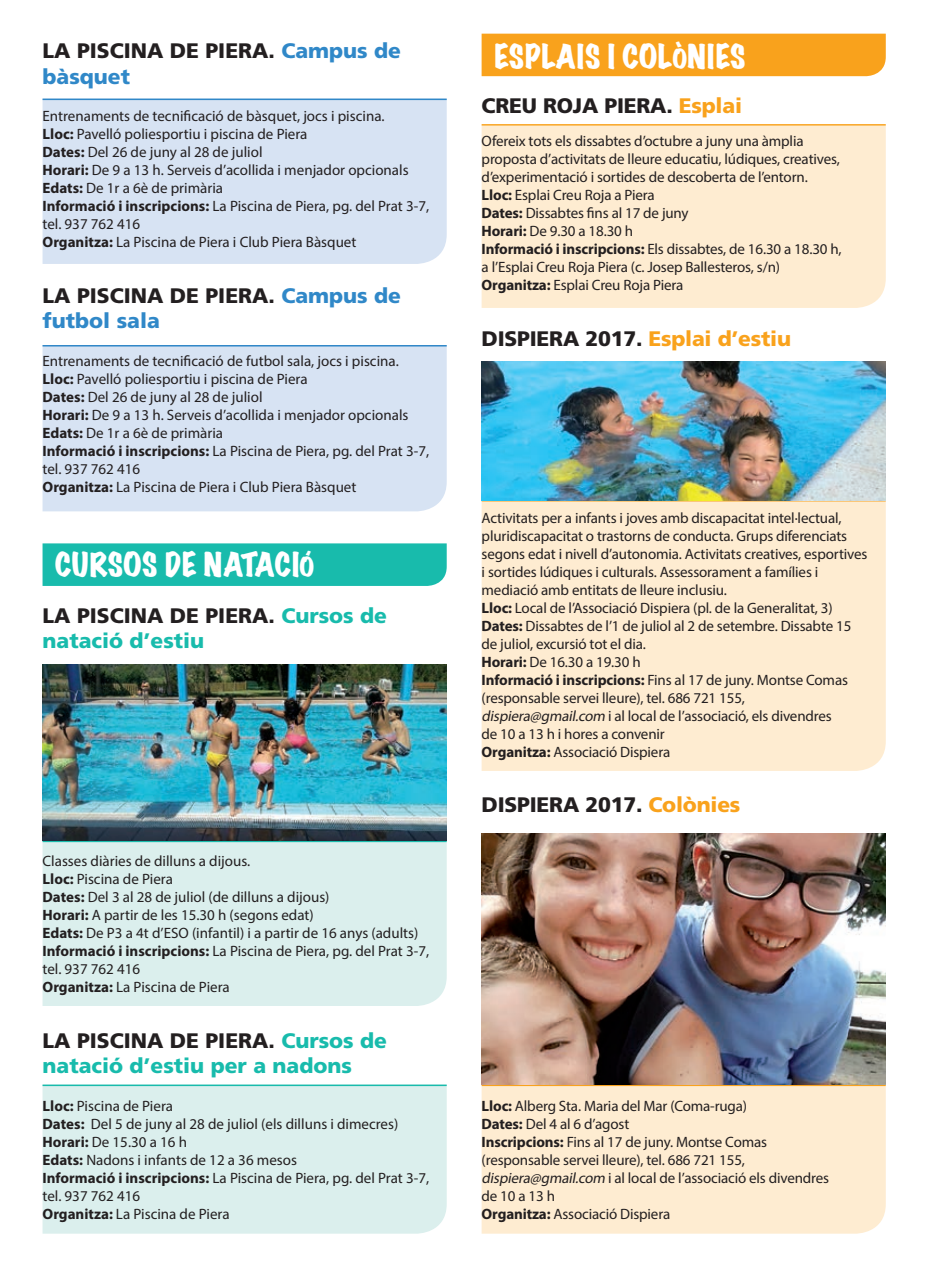
<style>
.page{position:relative;width:936px;height:1276px;background:#fff}
.page>*{position:absolute;margin:0;border:0;box-sizing:border-box;transform-origin:0 0}
.t1{font:expanded 30px "Marker Felt";color:#fff}
.Text_comú{font:900 21px/25.5px "Frutiger LT Std";letter-spacing:-.01em;color:#231f20}
.Text_comú-2{font:900 21px/25.5px "Frutiger LT Std";color:#18bbac}
.Text_comú-3{font:900 21px/25.5px "Frutiger LT Std";color:#3088c8}
.Text_comú-4{font:15px/18px "Myriad Pro";letter-spacing:-.01em;color:#231f20}
.s1{color:#3088c8}
.s2{font-weight:700}
.s3{color:#231f20}
.s4{color:#f9a21c}
.s5{font-style:italic}
</style>
<div class="page">
<div style="left:481px;top:1086px;width:404px;height:147px;background:#feecd1"></div>
<hr style="left:481px;top:1084px;width:404px;height:2px;background:#f9a21c">
<div style="left:481px;top:126px;width:404px;height:182px;background:#feecd1"></div>
<hr style="left:481px;top:124px;width:404px;height:2px;background:#f9a21c">
<div style="left:43px;top:100px;width:403px;height:164px;background:#d7e3f3"></div>
<div style="left:43px;top:346px;width:403px;height:165px;background:#d7e3f3"></div>
<hr style="left:43px;top:345px;width:403px;height:1px;background:#3088c8">
<hr style="left:43px;top:99px;width:403px;height:1px;background:#3088c8">
<div style="left:43px;top:842px;width:403px;height:164px;background:#dbefed"></div>
<hr style="left:43px;top:840px;width:403px;height:2px;background:#18bbac">
<div style="left:43px;top:1086px;width:403px;height:147px;background:#dbefed"></div>
<hr style="left:43px;top:1084px;width:403px;height:2px;background:#18bbac">
<div style="left:43px;top:543px;width:403px;height:43px;background:#18bbac"></div>
<div style="left:481px;top:501px;width:404px;height:270px;background:#feecd1"></div>
<hr style="left:481px;top:500px;width:404px;height:1px;background:#f9a21c">
<div style="left:481px;top:34px;width:404px;height:42px;background:#f9a21c"></div>
<img style="left:43px;top:665px;width:403px;height:175px">
<img style="left:481px;top:361px;width:404px;height:139px">
<img style="left:481px;top:833px;width:404px;height:251px">
<p class="Text_comú" style="left:43px;top:38px;width:360px">LA PISCINA DE PIERA. <span class="s1">Campus de bàsquet</span></p>
<p class="Text_comú-4" style="left:43px;top:107px;width:343px">Entrenaments de tecnificació de bàsquet, jocs i piscina.</p>
<p class="Text_comú-4" style="left:43px;top:125px;width:266px"><span class="s2">Lloc:</span> Pavelló poliesportiu i piscina de Piera</p>
<p class="Text_comú-4" style="left:43px;top:143px;width:221px"><span class="s2">Dates:</span> Del 26 de juny al 28 de juliol</p>
<p class="Text_comú-4" style="left:43px;top:161px;width:367px"><span class="s2">Horari:</span> De 9 a 13 h. Serveis d’acollida i menjador opcionals</p>
<p class="Text_comú-4" style="left:43px;top:179px;width:182px"><span class="s2">Edats:</span> De 1r a 6è de primària</p>
<p class="Text_comú-4" style="left:43px;top:197px;width:388px"><span class="s2">Informació i inscripcions:</span> La Piscina de Piera, pg. del Prat 3-7, tel. 937 762 416</p>
<p class="Text_comú-4" style="left:43px;top:233px;width:315px"><span class="s2">Organitza:</span> La Piscina de Piera i Club Piera Bàsquet</p>
<p class="Text_comú-3" style="left:43px;top:283px;width:360px"><span class="s3">LA PISCINA DE PIERA.</span> Campus de futbol sala</p>
<p class="Text_comú-4" style="left:43px;top:352px;width:358px">Entrenaments de tecnificació de futbol sala, jocs i piscina.</p>
<p class="Text_comú-4" style="left:43px;top:370px;width:266px"><span class="s2">Lloc:</span> Pavelló poliesportiu i piscina de Piera</p>
<p class="Text_comú-4" style="left:43px;top:388px;width:221px"><span class="s2">Dates:</span> Del 26 de juny al 28 de juliol</p>
<p class="Text_comú-4" style="left:43px;top:406px;width:367px"><span class="s2">Horari:</span> De 9 a 13 h. Serveis d’acollida i menjador opcionals</p>
<p class="Text_comú-4" style="left:43px;top:424px;width:182px"><span class="s2">Edats:</span> De 1r a 6è de primària</p>
<p class="Text_comú-4" style="left:43px;top:442px;width:388px"><span class="s2">Informació i inscripcions:</span> La Piscina de Piera, pg. del Prat 3-7, tel. 937 762 416</p>
<p class="Text_comú-4" style="left:43px;top:478px;width:315px"><span class="s2">Organitza:</span> La Piscina de Piera i Club Piera Bàsquet</p>
<p class="t1" style="left:55px;top:541px;width:261px">CURSOS DE NATACIÓ</p>
<p class="Text_comú-2" style="left:43px;top:603px;width:346px"><span class="s3">LA PISCINA DE PIERA.</span> Cursos de natació d’estiu</p>
<p class="Text_comú-4" style="left:43px;top:852px;width:209px">Classes diàries de dilluns a dijous.</p>
<p class="Text_comú-4" style="left:43px;top:870px;width:132px"><span class="s2">Lloc:</span> Piscina de Piera</p>
<p class="Text_comú-4" style="left:43px;top:888px;width:288px"><span class="s2">Dates:</span> Del 3 al 28 de juliol (de dilluns a dijous)</p>
<p class="Text_comú-4" style="left:43px;top:906px;width:273px"><span class="s2">Horari:</span> A partir de les 15.30 h (segons edat)</p>
<p class="Text_comú-4" style="left:43px;top:924px;width:377px"><span class="s2">Edats:</span> De P3 a 4t d’ESO (infantil) i a partir de 16 anys (adults)</p>
<p class="Text_comú-4" style="left:43px;top:942px;width:388px"><span class="s2">Informació i inscripcions:</span> La Piscina de Piera, pg. del Prat 3-7, tel. 937 762 416</p>
<p class="Text_comú-4" style="left:43px;top:978px;width:189px"><span class="s2">Organitza:</span> La Piscina de Piera</p>
<p class="Text_comú-2" style="left:43px;top:1027px;width:346px"><span class="s3">LA PISCINA DE PIERA.</span> Cursos de natació d’estiu per a nadons</p>
<p class="Text_comú-4" style="left:43px;top:1096px;width:132px"><span class="s2">Lloc:</span> Piscina de Piera</p>
<p class="Text_comú-4" style="left:43px;top:1114px;width:357px"><span class="s2">Dates:</span> Del 5 de juny al 28 de juliol (els dilluns i dimecres)</p>
<p class="Text_comú-4" style="left:43px;top:1132px;width:146px"><span class="s2">Horari:</span> De 15.30 a 16 h</p>
<p class="Text_comú-4" style="left:43px;top:1150px;width:256px"><span class="s2">Edats:</span> Nadons i infants de 12 a 36 mesos</p>
<p class="Text_comú-4" style="left:43px;top:1168px;width:388px"><span class="s2">Informació i inscripcions:</span> La Piscina de Piera, pg. del Prat 3-7, tel. 937 762 416</p>
<p class="Text_comú-4" style="left:43px;top:1204px;width:189px"><span class="s2">Organitza:</span> La Piscina de Piera</p>
<p class="t1" style="left:494px;top:32px;width:252px">ESPLAIS I COLÒNIES</p>
<p class="Text_comú" style="left:481px;top:93px;width:262px">CREU ROJA PIERA. <span class="s4">Esplai</span></p>
<p class="Text_comú-4" style="left:481px;top:132px;width:360px">Ofereix tots els dissabtes d’octubre a juny una àmplia proposta d’activitats de lleure educatiu, lúdiques, creatives, d’experimentació i sortides de descoberta de l’entorn.</p>
<p class="Text_comú-4" style="left:481px;top:186px;width:175px"><span class="s2">Lloc:</span> Esplai Creu Roja a Piera</p>
<p class="Text_comú-4" style="left:481px;top:204px;width:208px"><span class="s2">Dates:</span> Dissabtes fins al 17 de juny</p>
<p class="Text_comú-4" style="left:481px;top:222px;width:153px"><span class="s2">Horari:</span> De 9.30 a 18.30 h</p>
<p class="Text_comú-4" style="left:481px;top:240px;width:361px"><span class="s2">Informació i inscripcions:</span> Els dissabtes, de 16.30 a 18.30 h,</p>
<p class="Text_comú-4" style="left:481px;top:258px;width:300px">a l’Esplai Creu Roja Piera (c. Josep Ballesteros, s/n)</p>
<p class="Text_comú-4" style="left:481px;top:276px;width:203px"><span class="s2">Organitza:</span> Esplai Creu Roja Piera</p>
<p class="Text_comú" style="left:481px;top:326px;width:311px">DISPIERA 2017. <span class="s4">Esplai d’estiu</span></p>
<p class="Text_comú-4" style="left:481px;top:508px;width:387px">Activitats per a infants i joves amb discapacitat intel·lectual, pluridiscapacitat o trastorns de conducta. Grups diferenciats segons edat i nivell d’autonomia. Activitats creatives, esportives i sortides lúdiques i culturals. Assessorament a famílies i mediació amb entitats de lleure inclusiu.</p>
<p class="Text_comú-4" style="left:481px;top:598px;width:352px"><span class="s2">Lloc:</span> Local de l’Associació Dispiera (pl. de la Generalitat, 3)</p>
<p class="Text_comú-4" style="left:481px;top:616px;width:371px"><span class="s2">Dates:</span> Dissabtes de l’1 de juliol al 2 de setembre. Dissabte 15 de juliol, excursió tot el dia.</p>
<p class="Text_comú-4" style="left:481px;top:652px;width:160px"><span class="s2">Horari:</span> De 16.30 a 19.30 h</p>
<p class="Text_comú-4" style="left:481px;top:670px;width:368px"><span class="s2">Informació i inscripcions:</span> Fins al 17 de juny. Montse Comas (responsable servei lleure), tel. 686 721 155,</p>
<p class="Text_comú-4" style="left:481px;top:706px;width:351px"><span class="s5">dispiera@gmail.com</span> i al local de l’associació, els divendres</p>
<p class="Text_comú-4" style="left:481px;top:724px;width:185px">de 10 a 13 h i hores a convenir</p>
<p class="Text_comú-4" style="left:481px;top:742px;width:190px"><span class="s2">Organitza:</span> Associació Dispiera</p>
<p class="Text_comú" style="left:481px;top:792px;width:260px">DISPIERA 2017. <span class="s4">Colònies</span></p>
<p class="Text_comú-4" style="left:481px;top:1096px;width:267px"><span class="s2">Lloc:</span> Alberg Sta. Maria del Mar (Coma-ruga)</p>
<p class="Text_comú-4" style="left:481px;top:1114px;width:149px"><span class="s2">Dates:</span> Del 4 al 6 d’agost</p>
<p class="Text_comú-4" style="left:481px;top:1132px;width:287px"><span class="s2">Inscripcions:</span> Fins al 17 de juny. Montse Comas</p>
<p class="Text_comú-4" style="left:481px;top:1150px;width:265px">(responsable servei lleure), tel. 686 721 155,</p>
<p class="Text_comú-4" style="left:481px;top:1168px;width:349px"><span class="s5">dispiera@gmail.com</span> i al local de l’associació els divendres</p>
<p class="Text_comú-4" style="left:481px;top:1186px;width:75px">de 10 a 13 h</p>
<p class="Text_comú-4" style="left:481px;top:1204px;width:190px"><span class="s2">Organitza:</span> Associació Dispiera</p>
</div>
